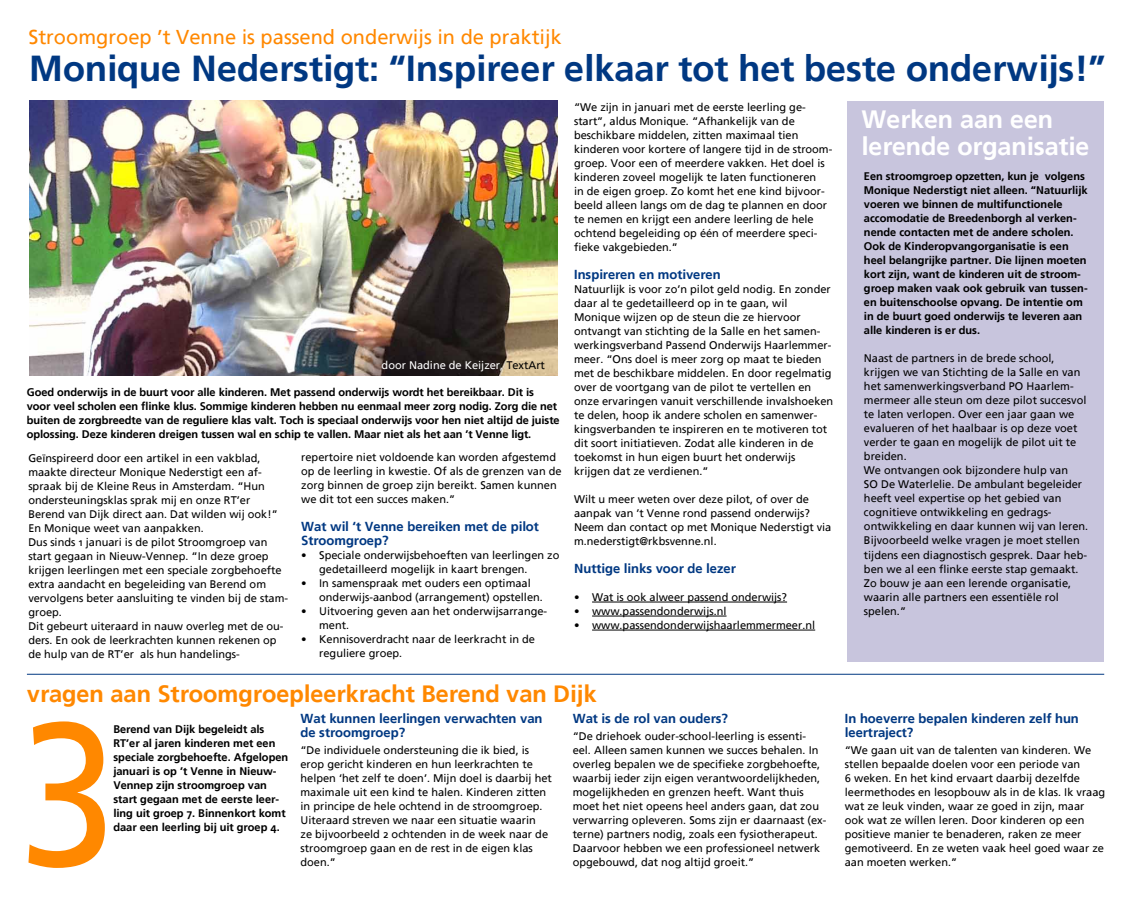
<style>
.page{position:relative;width:1134px;height:908px;background:#fff}
.page>*{position:absolute;margin:0;border:0;box-sizing:border-box;transform-origin:0 0}
.t1{font:202.6px "Frutiger Linotype";color:#f80;scale:.89 1}
.t2{font:700 36px "Frutiger Linotype";color:#003882}
.t3{font:700 25px/27px "Frutiger Linotype";color:#fff}
.t4{font:700 23.5px "Frutiger Linotype";color:#f80}
.t5{font:20px "Frutiger Linotype";color:#f80}
.t6{font:700 13px/14px "Frutiger Linotype";color:#003882}
.t7{font:11px/14px "Frutiger Linotype";color:#000}
.t8{font:700 11px/14px "Frutiger Linotype";color:#000}
.t9{font:11px "Frutiger Linotype";color:#fff}
.s1{color:#000}
</style>
<div class="page">
<div style="left:847px;top:101px;width:256px;height:560px;background:#c8c5dd"></div>
<img style="left:29px;top:101px;width:528px;height:275px">
<hr style="left:592px;top:601px;width:195px;height:1px;background:#000">
<hr style="left:592px;top:615px;width:134px;height:1px;background:#000">
<hr style="left:592px;top:629px;width:223px;height:1px;background:#000">
<hr style="left:27px;top:673px;width:1077px;height:1px;background:#003882">
<h3 class="t5" style="left:28px;top:25px;width:535px">Stroomgroep ’t Venne is passend onderwijs in de praktijk</h3>
<h2 class="t2" style="left:29px;top:47px;width:1078px">Monique Nederstigt: “Inspireer elkaar tot het beste onderwijs!”</h2>
<p class="t9" style="left:382px;top:358px;width:165px">door Nadine de Keijzer, <span class="s1">TextArt</span></p>
<p class="t8" style="left:27px;top:385px;width:534px">Goed onderwijs in de buurt voor alle kinderen. Met passend onderwijs wordt het bereikbaar. Dit is voor veel scholen een flinke klus. Sommige kinderen hebben nu eenmaal meer zorg nodig. Zorg die net buiten de zorgbreedte van de reguliere klas valt. Toch is speciaal onderwijs voor hen niet altijd de juiste oplossing. Deze kinderen dreigen tussen wal en schip te vallen. Maar niet als het aan ’t Venne ligt.</p>
<p class="t7" style="left:28px;top:450px;width:261px">Geïnspireerd door een artikel in een vakblad, maakte directeur Monique Nederstigt een af&shy;spraak bij de Kleine Reus in Amsterdam. “Hun ondersteuningsklas sprak mij en onze RT’er Berend van Dijk direct aan. Dat wilden wij ook!” En Monique weet van aanpakken.<br>Dus sinds 1 januari is de pilot Stroomgroep van start gegaan in Nieuw-Vennep. “In deze groep krijgen leerlingen met een speciale zorgbehoefte extra aandacht en begeleiding van Berend om vervolgens beter aansluiting te vinden bij de stam&shy;groep.<br>Dit gebeurt uiteraard in nauw overleg met de ou&shy;ders. En ook de leerkrachten kunnen rekenen op de hulp van de RT’er als hun handelings-</p>
<p class="t7" style="left:301px;top:450px;width:262px">repertoire niet voldoende kan worden afgestemd op de leerling in kwestie. Of als de grenzen van de zorg binnen de groep zijn bereikt. Samen kunnen we dit tot een succes maken.”</p>
<p class="t6" style="left:301px;top:519px;width:239px">Wat wil ‘t Venne bereiken met de pilot<br>Stroomgroep?</p>
<p class="t7" style="left:319px;top:548px;width:242px;text-indent:-18px">• Speciale onderwijsbehoeften van leerlingen zo gedetailleerd mogelijk in kaart brengen.</p>
<p class="t7" style="left:319px;top:576px;width:225px;text-indent:-18px">• In samenspraak met ouders een optimaal onderwijs-aanbod (arrangement) opstellen.</p>
<p class="t7" style="left:319px;top:604px;width:229px;text-indent:-18px">• Uitvoering geven aan het onderwijsarrange&shy;ment.</p>
<p class="t7" style="left:319px;top:632px;width:217px;text-indent:-18px">• Kennisoverdracht naar de leerkracht in de reguliere groep.</p>
<p class="t7" style="left:574px;top:100px;width:260px">“We zijn in januari met de eerste leerling ge&shy;start”, aldus Monique. “Afhankelijk van de beschikbare middelen, zitten maximaal tien kinderen voor kortere of langere tijd in de stroom&shy;groep. Voor een of meerdere vakken. Het doel is kinderen zoveel mogelijk te laten functioneren<br>in de eigen groep. Zo komt het ene kind bijvoor&shy;beeld alleen langs om de dag te plannen en door te nemen en krijgt een andere leerling de hele ochtend begeleiding op één of meerdere speci&shy;fieke vakgebieden.”</p>
<p class="t6" style="left:574px;top:267px;width:148px">Inspireren en motiveren</p>
<p class="t7" style="left:574px;top:282px;width:261px">Natuurlijk is voor zo’n pilot geld nodig. En zonder daar al te gedetailleerd op in te gaan, wil Monique wijzen op de steun die ze hiervoor ontvangt van stichting de la Salle en het samen&shy;werkingsverband Passend Onderwijs Haarlemmer&shy;meer. “Ons doel is meer zorg op maat te bieden met de beschikbare middelen. En door regelmatig over de voortgang van de pilot te vertellen en onze ervaringen vanuit verschillende invalshoeken te delen, hoop ik andere scholen en samenwer&shy;kingsverbanden te inspireren en te motiveren tot dit soort initiatieven. Zodat alle kinderen in de toekomst in hun eigen buurt het onderwijs krijgen dat ze verdienen.”</p>
<p class="t7" style="left:574px;top:492px;width:259px">Wilt u meer weten over deze pilot, of over de aanpak van ’t Venne rond passend onderwijs?<br>Neem dan contact op met Monique Nederstigt via m.nederstigt@rkbsvenne.nl.</p>
<p class="t6" style="left:574px;top:561px;width:163px">Nuttige links voor de lezer</p>
<p class="t7" style="left:574px;top:590px;width:214px">• Wat is ook alweer passend onderwijs?</p>
<p class="t7" style="left:574px;top:604px;width:154px">• www.passendonderwijs.nl</p>
<p class="t7" style="left:574px;top:618px;width:243px">• www.passendonderwijshaarlemmermeer.nl</p>
<h3 class="t4" style="left:27px;top:679px;width:571px">vragen aan Stroomgroepleerkracht Berend van Dijk</h3>
<h1 class="t1" style="left:24px;top:634px;width:103px">3</h1>
<p class="t8" style="left:113px;top:721px;width:176px">Berend van Dijk begeleidt als<br>RT’er al jaren kinderen met een speciale zorgbehoefte. Afgelopen januari is op ’t Venne in Nieuw-<br>Vennep zijn stroomgroep van start gegaan met de eerste leer&shy;ling uit groep 7. Binnenkort komt daar een leerling bij uit groep 4.</p>
<p class="t6" style="left:300px;top:711px;width:244px">Wat kunnen leerlingen verwachten van de stroomgroep?</p>
<p class="t7" style="left:300px;top:743px;width:253px">“De individuele ondersteuning die ik bied, is erop gericht kinderen en hun leerkrachten te helpen ‘het zelf te doen’. Mijn doel is daarbij het maximale uit een kind te halen. Kinderen zitten in principe de hele ochtend in de stroomgroep.<br>Uiteraard streven we naar een situatie waarin<br>ze bijvoorbeeld 2 ochtenden in de week naar de stroomgroep gaan en de rest in de eigen klas doen.”</p>
<p class="t6" style="left:573px;top:711px;width:157px">Wat is de rol van ouders?</p>
<p class="t7" style="left:573px;top:729px;width:255px">“De driehoek ouder-school-leerling is essenti&shy;eel. Alleen samen kunnen we succes behalen. In overleg bepalen we de specifieke zorgbehoefte, waarbij ieder zijn eigen verantwoordelijkheden, mogelijkheden en grenzen heeft. Want thuis moet het niet opeens heel anders gaan, dat zou verwarring opleveren. Soms zijn er daarnaast (ex&shy;terne) partners nodig, zoals een fysiotherapeut.<br>Daarvoor hebben we een professioneel netwerk opgebouwd, dat nog altijd groeit.”</p>
<h3 class="t3" style="left:861px;top:106px;width:229px">Werken aan een lerende organisatie</h3>
<p class="t8" style="left:864px;top:169px;width:225px">Een stroomgroep opzetten, kun je volgens Monique Nederstigt niet alleen. “Natuurlijk voeren we binnen de multifunctionele accomodatie de Breedenborgh al verken&shy;nende contacten met de andere scholen.<br>Ook de Kinderopvangorganisatie is een heel belangrijke partner. Die lijnen moeten kort zijn, want de kinderen uit de stroom&shy;groep maken vaak ook gebruik van tussen&shy;en buitenschoolse opvang. De intentie om in de buurt goed onderwijs te leveren aan alle kinderen is er dus.</p>
<p class="t7" style="left:864px;top:351px;width:226px">Naast de partners in de brede school, krijgen we van Stichting de la Salle en van het samenwerkingsverband PO Haarlem&shy;mermeer alle steun om deze pilot succesvol te laten verlopen. Over een jaar gaan we evalueren of het haalbaar is op deze voet verder te gaan en mogelijk de pilot uit te breiden.<br>We ontvangen ook bijzondere hulp van<br>SO De Waterlelie. De ambulant begeleider heeft veel expertise op het gebied van cognitieve ontwikkeling en gedrags&shy;ontwikkeling en daar kunnen wij van leren.<br>Bijvoorbeeld welke vragen je moet stellen tijdens een diagnostisch gesprek. Daar heb&shy;ben we al een flinke eerste stap gemaakt.<br>Zo bouw je aan een lerende organisatie, waarin alle partners een essentiële rol spelen.”</p>
<p class="t6" style="left:845px;top:711px;width:236px">In hoeverre bepalen kinderen zelf hun leertraject?</p>
<p class="t7" style="left:845px;top:743px;width:262px">“We gaan uit van de talenten van kinderen. We stellen bepaalde doelen voor een periode van<br>6 weken. En het kind ervaart daarbij dezelfde leermethodes en lesopbouw als in de klas. Ik vraag wat ze leuk vinden, waar ze goed in zijn, maar ook wat ze wíllen leren. Door kinderen op een positieve manier te benaderen, raken ze meer gemotiveerd. En ze weten vaak heel goed waar ze aan moeten werken.”</p>
</div>
